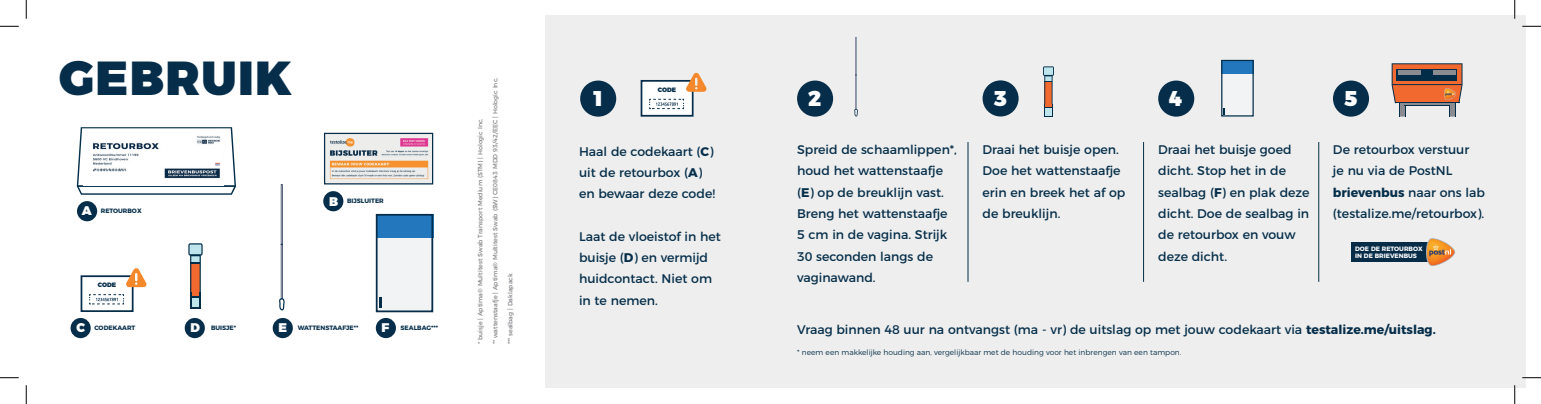
<style>
.page{position:relative;width:1541px;height:404px;background:#fff}
.page>*{position:absolute;margin:0;border:0;box-sizing:border-box;transform-origin:0 0}
.t1{font:900 47.5px "Montserrat";letter-spacing:.03em;color:#062e4a}
.t2{font:900 21.25px "Montserrat";color:#fff}
.t3{font:12.5px/21.2px "Montserrat";color:#062e4a}
.t4{font:900 12.5px "Montserrat";color:#fff}
.t5{font:300 7.5px "Montserrat";color:#062e4a}
.t6{font:6.25px "Montserrat";color:#808285}
.t7{font:700 6.25px "Montserrat";color:#062e4a}
.t8{font:700 6.25px/7.5px "Montserrat";color:#fff}
.t9{font:900 6.25px "Montserrat";color:#062e4a}
.s1{font-weight:900;font-size:12.5px;color:#fff}
.s2{font-weight:700}
</style>
<div class="page">
<div style="left:545px;top:16px;width:980px;height:372px;background:#edeeed"></div>
<div style="left:580px;top:80px;width:36px;height:36px;background:#062e4a;border-radius:50%"></div>
<div style="left:1333px;top:80px;width:36px;height:36px;background:#062e4a;border-radius:50%"></div>
<div style="left:1158px;top:80px;width:36px;height:36px;background:#062e4a;border-radius:50%"></div>
<div style="left:797px;top:80px;width:36px;height:36px;background:#062e4a;border-radius:50%"></div>
<div style="left:982px;top:80px;width:36px;height:36px;background:#062e4a;border-radius:50%"></div>
<svg style="left:77px;top:127px;width:159px;height:67px"></svg>
<img style="left:84px;top:129px;width:139px;height:56px">
<div style="left:77px;top:201px;width:20px;height:20px;background:#062e4a;border-radius:50%"></div>
<div style="left:185px;top:317px;width:20px;height:21px;background:#062e4a;border-radius:50%"></div>
<div style="left:376px;top:237px;width:57px;height:75px;background:#f2f3f4"></div>
<div style="left:376px;top:214px;width:57px;height:23px;background:#2277bd"></div>
<svg style="left:379px;top:297px;width:3px;height:10px"></svg>
<div style="left:376px;top:214px;width:57px;height:98px;border:2px solid #062e4a"></div>
<div style="left:376px;top:317px;width:20px;height:21px;background:#062e4a;border-radius:50%"></div>
<svg style="left:89px;top:294px;width:35px;height:10px"></svg>
<div style="left:81px;top:275px;width:53px;height:36px;border:2px solid #062e4a"></div>
<div style="left:71px;top:317px;width:20px;height:21px;background:#062e4a;border-radius:50%"></div>
<svg style="left:125px;top:268px;width:22px;height:19px"></svg>
<hr style="left:1143px;top:142px;width:1px;height:139px;background:#062e4a">
<hr style="left:1318px;top:142px;width:1px;height:139px;background:#062e4a">
<div style="left:1351px;top:241px;width:90px;height:20px;background:#072c48"></div>
<img style="left:1421px;top:238px;width:34px;height:28px">
<div style="left:642px;top:81px;width:51px;height:35px;background:#fff"></div>
<svg style="left:649px;top:99px;width:35px;height:10px"></svg>
<div style="left:640px;top:80px;width:53px;height:36px;border:2px solid #062e4a"></div>
<svg style="left:685px;top:72px;width:22px;height:20px"></svg>
<svg style="left:1043px;top:66px;width:11px;height:51px"></svg>
<div style="left:1221px;top:74px;width:33px;height:43px;background:#f2f3f4"></div>
<div style="left:1221px;top:60px;width:33px;height:14px;background:#2277bd"></div>
<div style="left:1221px;top:60px;width:33px;height:56px;border:1px solid #062e4a"></div>
<svg style="left:1391px;top:63px;width:71px;height:53px"></svg>
<hr style="left:1398px;top:71px;width:22px;height:4px;background:#8a8c91">
<hr style="left:1433px;top:71px;width:22px;height:4px;background:#8a8c91">
<img style="left:1442px;top:86px;width:15px;height:15px">
<hr style="left:968px;top:142px;width:1px;height:139px;background:#062e4a">
<div style="left:323px;top:191px;width:20px;height:20px;background:#062e4a;border-radius:50%"></div>
<img style="left:326px;top:135px;width:105px;height:47px">
<div style="left:324px;top:133px;width:109px;height:51px;border:1px solid #062e4a"></div>
<div style="left:273px;top:317px;width:20px;height:21px;background:#062e4a;border-radius:50%"></div>
<svg style="left:854px;top:37px;width:4px;height:79px"></svg>
<svg style="left:279px;top:184px;width:6px;height:126px"></svg>
<svg style="left:188px;top:243px;width:15px;height:65px"></svg>
<svg style="left:0;top:25px;width:19px;height:2px"></svg>
<svg style="left:1522px;top:25px;width:19px;height:2px"></svg>
<svg style="left:0;top:377px;width:19px;height:1px"></svg>
<svg style="left:1522px;top:376px;width:19px;height:2px"></svg>
<svg style="left:25px;top:0;width:2px;height:19px"></svg>
<svg style="left:25px;top:385px;width:2px;height:18px"></svg>
<svg style="left:1514px;top:0;width:1px;height:19px"></svg>
<svg style="left:1514px;top:385px;width:1px;height:18px"></svg>
<h1 class="t1" style="left:59px;top:39px;width:234px">GEBRUIK</h1>
<p class="t7" style="left:82px;top:206px;width:61px"><span class="s1">A</span> RETOURBOX</p>
<p class="t7" style="left:329px;top:196px;width:56px"><span class="s1">B</span> BIJSLUITER</p>
<p class="t9" style="left:98px;top:279px;width:20px">CODE</p>
<p class="t7" style="left:76px;top:322px;width:61px"><span class="s1">C</span> CODEKAART</p>
<p class="t7" style="left:190px;top:322px;width:47px"><span class="s1">D</span> BUISJE*</p>
<p class="t7" style="left:298px;top:322px;width:62px">WATTENSTAAFJE**</p>
<p class="t7" style="left:382px;top:322px;width:58px"><span class="s1">F</span> SEALBAG***</p>
<p class="t4" style="left:278px;top:317px;width:10px">E</p>
<p class="t6" style="left:475px;top:344px;width:227px;rotate:-90deg">* buisje | Aptima® Multitest Swab Transport Medium (STM) | Hologic Inc.</p>
<p class="t6" style="left:490px;top:344px;width:268px;rotate:-90deg">** wattenstaafje | Aptima® Multitest Swab (SW) CE0843 MDD 93/42/EEC | Hologic Inc.</p>
<p class="t6" style="left:505px;top:344px;width:72px;rotate:-90deg">*** sealbag | Daklapack</p>
<p class="t9" style="left:658px;top:84px;width:20px">CODE</p>
<h2 class="t2" style="left:594px;top:81px;width:11px">1</h2>
<h2 class="t2" style="left:808px;top:81px;width:15px">2</h2>
<h2 class="t2" style="left:994px;top:81px;width:15px">3</h2>
<h2 class="t2" style="left:1169px;top:81px;width:15px">4</h2>
<h2 class="t2" style="left:1344px;top:81px;width:15px">5</h2>
<p class="t3" style="left:982px;top:138px;width:144px">Draai het buisje open.<br>Doe het wattenstaafje erin en breek het af op de breuklijn.</p>
<p class="t3" style="left:1158px;top:138px;width:153px">Draai het buisje goed dicht. Stop het in de sealbag (<span class="s2">F</span>) en plak deze dicht. Doe de sealbag in de retourbox en vouw deze dicht.</p>
<p class="t3" style="left:797px;top:138px;width:161px">Spreid de schaamlippen*, houd het wattenstaafje (<span class="s2">E</span>) op de breuklijn vast.<br>Breng het wattenstaafje<br>5 cm in de vagina. Strijk<br>30 seconden langs de vaginawand.</p>
<p class="t3" style="left:1333px;top:138px;width:154px">De retourbox verstuur<br>je nu via de PostNL <span class="s2">brievenbus</span> naar ons lab (testalize.me/retourbox).</p>
<p class="t3" style="left:579px;top:139px;width:137px">Haal de codekaart (<span class="s2">C</span>) uit de retourbox (<span class="s2">A</span>) en bewaar deze code!</p>
<p class="t3" style="left:579px;top:224px;width:143px">Laat de vloeistof in het buisje (<span class="s2">D</span>) en vermijd huidcontact. Niet om in te nemen.</p>
<p class="t8" style="left:1355px;top:244px;width:69px">DOE DE RETOURBOX<br>IN DE BRIEVENBUS</p>
<p class="t3" style="left:797px;top:317px;width:640px">Vraag binnen 48 uur na ontvangst (ma - vr) de uitslag op met jouw codekaart via <span class="s2">testalize.me/uitslag.</span></p>
<p class="t5" style="left:797px;top:346px;width:386px">* neem een makkelijke houding aan, vergelijkbaar met de houding voor het inbrengen van een tampon.</p>
</div>
